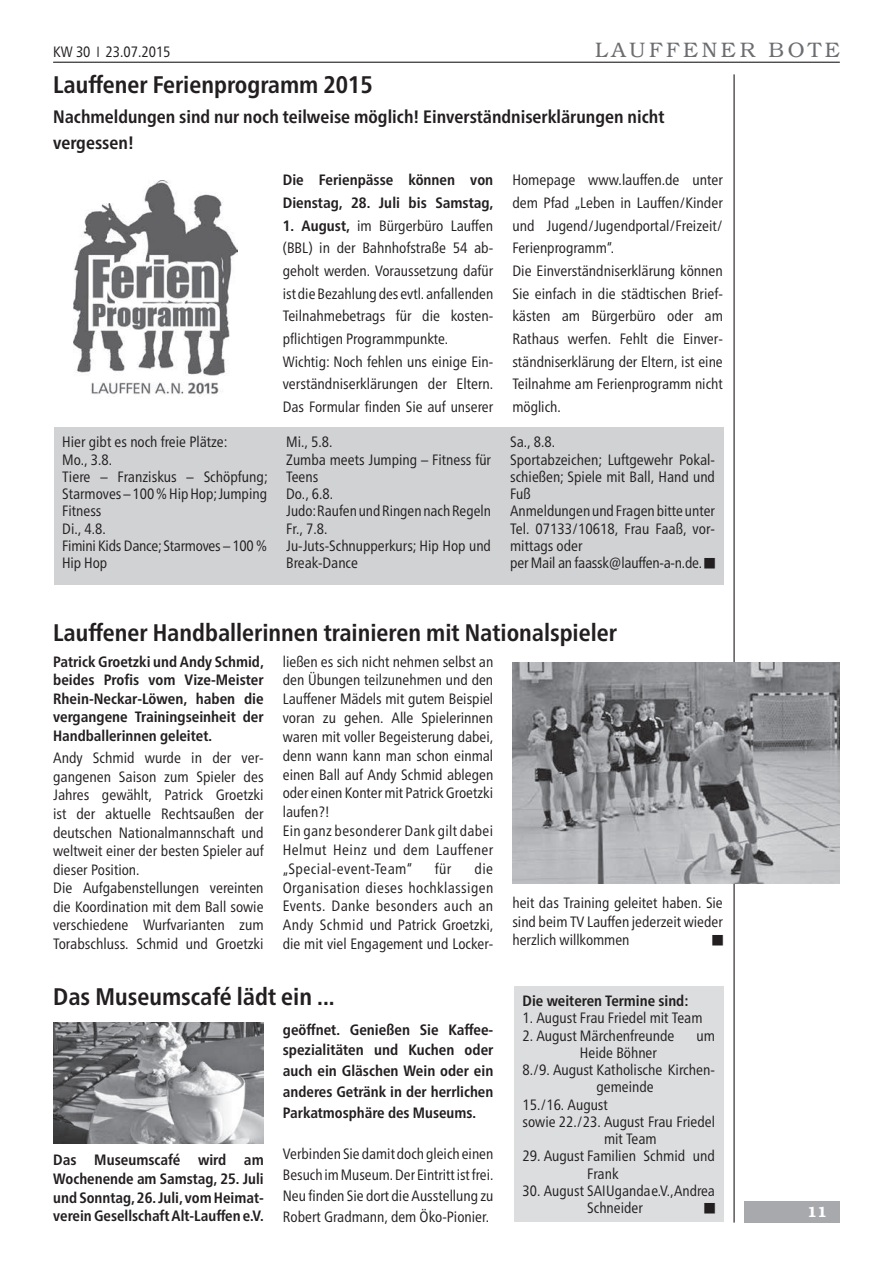
<style>
.page{position:relative;width:893px;height:1263px;background:#fff}
.page>*{position:absolute;margin:0;border:0;box-sizing:border-box;transform-origin:0 0}
.t1{font:700 condensed 24px "Frutiger Neue LTW1 G";color:#231f20}
.t2{font:300 21px "Bookman LT";letter-spacing:.17em;color:#6c6d70}
.t3{font:700 condensed 18px/25.7px "Frutiger Neue LTW1 G";color:#231f20}
.t4{font:condensed 15px/17.2px "Frutiger Neue LTW1 G";color:#231f20}
.t5{font:700 condensed 15px/18.5px "Frutiger Neue LTW1 G";color:#231f20;text-align:justify}
.t6{font:600 15px "Bookman LT";color:#fff}
.t7{font:10.5px "European Pi One";color:#231f20}
.s1{font-weight:700}
</style>
<div class="page">
<hr style="left:53px;top:62px;width:787px;height:1px;background:#231f20">
<hr style="left:733px;top:74px;width:2px;height:1148px;background:#231f20">
<div style="left:744px;top:1201px;width:96px;height:21px;background:#a8a9ad"></div>
<img style="left:73px;top:180px;width:164px;height:217px">
<img style="left:512px;top:663px;width:328px;height:221px">
<img style="left:53px;top:1022px;width:211px;height:121px">
<div style="left:514px;top:986px;width:209px;height:236px;background:#dcdddf"></div>
<div style="left:54px;top:427px;width:669px;height:158px;background:#d1d2d4"></div>
<p class="t4" style="left:53px;top:42px;width:119px">KW 30 23.07.2015</p>
<h2 class="t2" style="left:595px;top:38px;width:246px">LAUFFENER BOTE</h2>
<h1 class="t1" style="left:53px;top:66px;width:321px">Lauffener Ferienprogramm 2015</h1>
<p class="t3" style="left:53px;top:102px;width:613px">Nachmeldungen sind nur noch teilweise möglich! Einverständniserklärungen nicht vergessen!</p>
<p class="t5" style="left:283px;top:167px;width:212px;line-height:22.6px">Die Ferienpässe können von<br>Dienstag, 28. Juli bis Samstag,</p>
<p class="t4" style="left:283px;top:213px;width:212px;line-height:22.6px"><span class="s1">1. August,</span> im Bürgerbüro Lauffen (BBL) in der Bahnhofstraße 54 ab&shy;geholt werden. Voraussetzung dafür ist die Bezahlung des evtl. anfallenden Teilnahmebetrags für die kosten&shy;pflichtigen Programmpunkte.<br>Wichtig: Noch fehlen uns einige Ein&shy;verständniserklärungen der Eltern.<br>Das Formular finden Sie auf unserer</p>
<p class="t4" style="left:512px;top:167px;width:212px;line-height:22.6px">Homepage www.lauffen.de unter dem Pfad „Leben in Lauffen/Kinder und Jugend/Jugendportal/Freizeit/<br>Ferienprogramm“.<br>Die Einverständniserklärung können<br>Sie einfach in die städtischen Brief&shy;kästen am Bürgerbüro oder am<br>Rathaus werfen. Fehlt die Einver&shy;ständniserklärung der Eltern, ist eine<br>Teilnahme am Ferienprogramm nicht möglich.</p>
<p class="t4" style="left:62px;top:432px;width:207px">Hier gibt es noch freie Plätze:<br>Mo., 3.8.<br>Tiere – Franziskus – Schöpfung;<br>Starmoves – 100 % Hip Hop; Jumping<br>Fitness<br>Di., 4.8.<br>Fimini Kids Dance; Starmoves – 100 %<br>Hip Hop</p>
<p class="t4" style="left:286px;top:432px;width:206px">Mi., 5.8.<br>Zumba meets Jumping – Fitness für<br>Teens<br>Do., 6.8.<br>Judo: Raufen und Ringen nach Regeln<br>Fr., 7.8.<br>Ju-Juts-Schnupperkurs; Hip Hop und<br>Break-Dance</p>
<p class="t4" style="left:510px;top:432px;width:206px">Sa., 8.8.<br>Sportabzeichen; Luftgewehr Pokal&shy;schießen; Spiele mit Ball, Hand und<br>Fuß<br>Anmeldungen und Fragen bitte unter<br>Tel. 07133/10618, Frau Faaß, vor&shy;mittags oder<br>per Mail an faassk@lauffen-a-n.de. <sup>W</sup></p>
<h1 class="t1" style="left:53px;top:614px;width:565px">Lauffener Handballerinnen trainieren mit Nationalspieler</h1>
<p class="t5" style="left:53px;top:651px;width:212px">Patrick Groetzki und Andy Schmid, beides Profis vom Vize-Meister Rhein-Neckar-Löwen, haben die vergangene Trainingseinheit der Handballerinnen geleitet.</p>
<p class="t4" style="left:53px;top:748px;width:212px;line-height:18.5px">Andy Schmid wurde in der ver&shy;gangenen Saison zum Spieler des<br>Jahres gewählt, Patrick Groetzki ist der aktuelle Rechtsaußen der deutschen Nationalmannschaft und weltweit einer der besten Spieler auf dieser Position.<br>Die Aufgabenstellungen vereinten die Koordination mit dem Ball sowie verschiedene Wurfvarianten zum<br>Torabschluss. Schmid und Groetzki</p>
<p class="t4" style="left:283px;top:651px;width:212px;line-height:18.9px">ließen es sich nicht nehmen selbst an den Übungen teilzunehmen und den<br>Lauffener Mädels mit gutem Beispiel voran zu gehen. Alle Spielerinnen waren mit voller Begeisterung dabei, denn wann kann man schon einmal einen Ball auf Andy Schmid ablegen oder einen Konter mit Patrick Groetzki laufen?!<br>Ein ganz besonderer Dank gilt dabei<br>Helmut Heinz und dem Lauffener „Special-event-Team“</p>
<p class="t4" style="left:435px;top:859px;width:18px">für</p>
<p class="t4" style="left:283px;top:858px;width:212px;line-height:18.9px;text-align:justify;text-indent:192px">die Organisation dieses hochklassigen Events. Danke besonders auch an Andy Schmid und Patrick Groetzki, die mit viel Engagement und Locker-</p>
<p class="t4" style="left:512px;top:892px;width:212px;line-height:18.5px;text-align:justify">heit das Training geleitet haben. Sie sind beim TV Lauffen jederzeit wieder herzlich willkommen</p>
<p class="t7" style="left:712px;top:934px;width:12px">W</p>
<h1 class="t1" style="left:53px;top:978px;width:283px">Das Museumscafé lädt ein ...</h1>
<p class="t5" style="left:53px;top:1149px;width:212px;line-height:18.9px">Das Museumscafé wird am Wochenende am Samstag, 25. Juli und Sonntag, 26. Juli, vom Heimat&shy;verein Gesellschaft Alt-Lauffen e.V.</p>
<p class="t5" style="left:283px;top:1018px;width:212px;line-height:20.7px">geöffnet. Genießen Sie Kaffee&shy;spezialitäten und Kuchen oder auch ein Gläschen Wein oder ein anderes Getränk in der herrlichen Parkatmosphäre des Museums.</p>
<p class="t4" style="left:283px;top:1142px;width:212px;line-height:20.7px;text-align:justify">Verbinden Sie damit doch gleich einen Besuch im Museum. Der Eintritt ist frei.<br>Neu finden Sie dort die Ausstellung zu Robert Gradmann, dem Öko-Pionier.</p>
<p class="t5" style="left:523px;top:990px;width:167px">Die weiteren Termine sind:</p>
<p class="t4" style="left:523px;top:1008px;width:181px">1. August Frau Friedel mit Team</p>
<p class="t4" style="left:523px;top:1025px;width:153px">2. August Märchenfreunde</p>
<p class="t4" style="left:696px;top:1025px;width:20px">um</p>
<p class="t4" style="left:580px;top:1043px;width:78px">Heide Böhner</p>
<p class="t4" style="left:523px;top:1060px;width:194px">8./9. August Katholische Kirchen-</p>
<p class="t4" style="left:597px;top:1077px;width:59px">gemeinde</p>
<p class="t4" style="left:523px;top:1094px;width:87px">15./16. August</p>
<p class="t4" style="left:523px;top:1112px;width:194px">sowie 22./23. August Frau Friedel</p>
<p class="t4" style="left:604px;top:1129px;width:54px">mit Team</p>
<p class="t4" style="left:587px;top:1146px;width:129px;text-indent:-65px">29. August Familien Schmid und<br>Frank</p>
<p class="t4" style="left:523px;top:1181px;width:194px;text-align:center">30. August SAI Uganda e.V., Andrea<br>Schneider</p>
<p class="t7" style="left:704px;top:1202px;width:12px">W</p>
<p class="t6" style="left:807px;top:1203px;width:21px">11</p>
</div>
